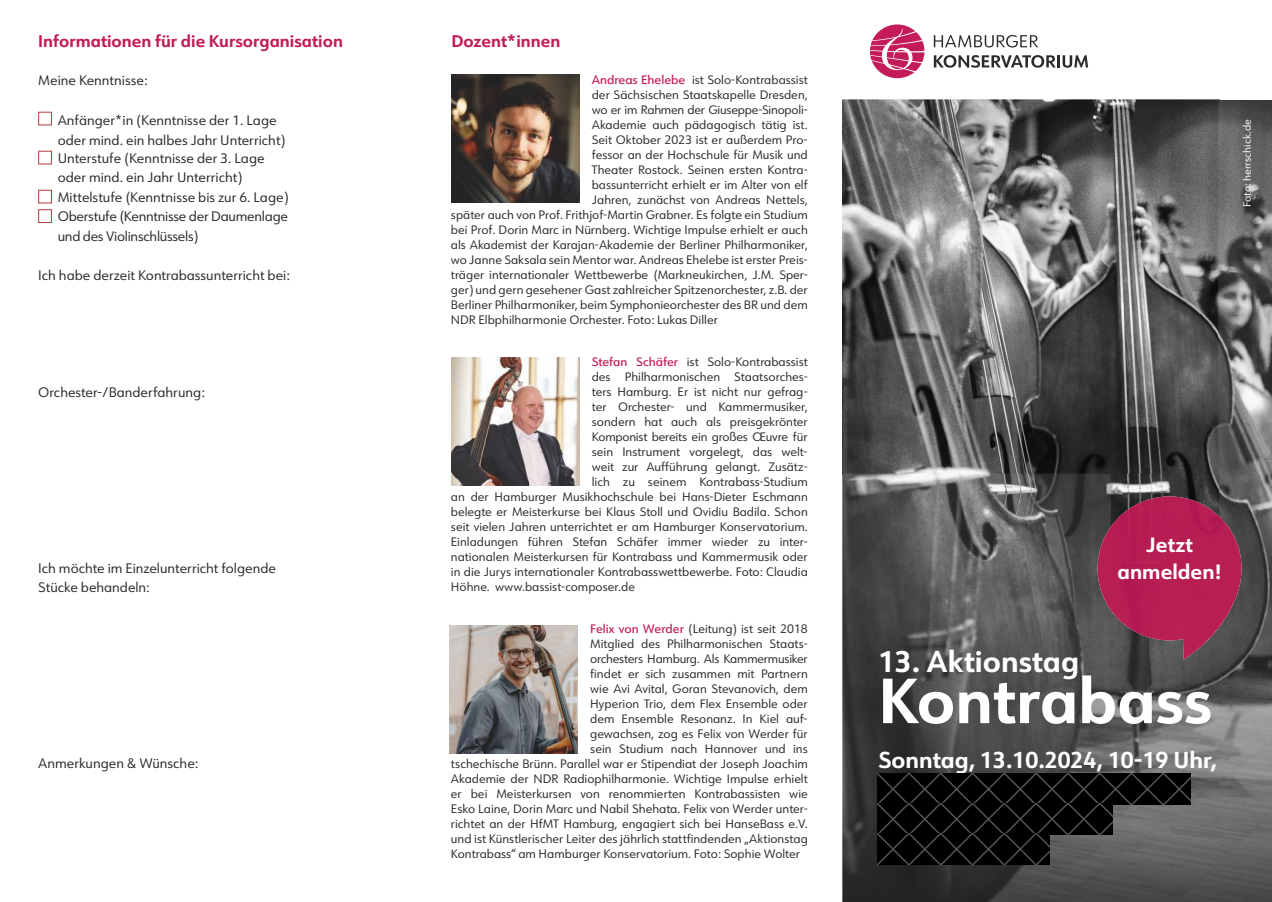
<style>
.page{position:relative;width:1272px;height:902px;background:#fff}
.page>*{position:absolute;margin:0;border:0;box-sizing:border-box;transform-origin:0 0}
.t1{font:700 62.25px "URW Form";color:#fff}
.t2{font:700 29.25px "URW Form";color:#fff}
.t3{font:700 22.5px "URW Form";color:#fff}
.t4{font:700 20.25px/27px "URW Form";color:#fff;text-align:center}
.t5{font:700 16.5px "URW Form";color:#c31c58}
.t6{font:13.5px/19.5px "URW Form";color:#2b2b2a}
.t7{font:12px "URW Form";color:#2b2b2a}
.t8{font:12px "URW Form";letter-spacing:-.02em;color:#2b2b2a}
.t9{font:10.5px "URW Form";color:#fff}
.s1{font-weight:500;color:#c31c58}
</style>
<div class="page">
<svg style="left:870px;top:24px;width:54px;height:54px"></svg>
<svg style="left:933px;top:35px;width:105px;height:12px"></svg>
<svg style="left:933px;top:55px;width:155px;height:13px"></svg>
<img style="left:451px;top:74px;width:128px;height:128px">
<img style="left:451px;top:357px;width:128px;height:128px">
<img style="left:450px;top:625px;width:127px;height:128px">
<div style="left:38px;top:112px;width:14px;height:13px;border:1px solid #b43d3c"></div>
<div style="left:38px;top:151px;width:14px;height:13px;border:1px solid #b43d3c"></div>
<div style="left:38px;top:190px;width:14px;height:13px;border:1px solid #b43d3c"></div>
<div style="left:38px;top:209px;width:14px;height:14px;border:1px solid #b43d3c"></div>
<img style="left:842px;top:100px;width:376px;height:373px">
<img style="left:1218px;top:100px;width:53px;height:801px">
<img style="left:842px;top:473px;width:268px;height:428px">
<img style="left:1110px;top:473px;width:108px;height:23px">
<img style="left:1110px;top:659px;width:108px;height:242px">
<img style="left:1097px;top:496px;width:144px;height:163px">
<svg style="left:877px;top:773px;width:313px;height:92px"></svg>
<h3 class="t5" style="left:38px;top:29px;width:306px">Informationen für die Kursorganisation</h3>
<p class="t6" style="left:38px;top:70px;width:111px">Meine Kenntnisse:</p>
<p class="t6" style="left:58px;top:110px;width:229px">Anfänger*in (Kenntnisse der 1. Lage oder mind. ein halbes Jahr Unterricht)</p>
<p class="t6" style="left:58px;top:148px;width:232px">Unterstufe (Kenntnisse der 3. Lage oder mind. ein Jahr Unterricht)<br>Mittelstufe (Kenntnisse bis zur 6. Lage)<br>Oberstufe (Kenntnisse der Daumenlage und des Violinschlüssels)</p>
<p class="t6" style="left:38px;top:265px;width:253px">Ich habe derzeit Kontrabassunterricht bei:</p>
<p class="t6" style="left:38px;top:382px;width:168px">Orchester-/Banderfahrung:</p>
<p class="t6" style="left:38px;top:557px;width:239px">Ich möchte im Einzelunterricht folgende<br>Stücke behandeln:</p>
<p class="t6" style="left:38px;top:752px;width:161px">Anmerkungen &amp; Wünsche:</p>
<h3 class="t5" style="left:451px;top:29px;width:110px">Dozent*innen</h3>
<p class="t7" style="left:591px;top:71px;width:217px"><span class="s1">Andreas Ehelebe</span> ist Solo-Kontrabassist</p>
<p class="t7" style="left:591px;top:86px;width:217px">der Sächsischen Staatskapelle Dresden,</p>
<p class="t8" style="left:591px;top:101px;width:217px">wo er im Rahmen der Giuseppe-Sinopoli-</p>
<p class="t7" style="left:591px;top:116px;width:217px">Akademie auch pädagogisch tätig ist.</p>
<p class="t7" style="left:591px;top:131px;width:217px">Seit Oktober 2023 ist er außerdem Pro-</p>
<p class="t7" style="left:591px;top:146px;width:217px">fessor an der Hochschule für Musik und</p>
<p class="t7" style="left:591px;top:161px;width:217px">Theater Rostock. Seinen ersten Kontra-</p>
<p class="t7" style="left:591px;top:176px;width:217px">bassunterricht erhielt er im Alter von elf</p>
<p class="t7" style="left:591px;top:191px;width:217px">Jahren, zunächst von Andreas Nettels,</p>
<p class="t7" style="left:451px;top:206px;width:358px">später auch von Prof. Frithjof-Martin Grabner. Es folgte ein Studium</p>
<p class="t7" style="left:451px;top:221px;width:358px">bei Prof. Dorin Marc in Nürnberg. Wichtige Impulse erhielt er auch</p>
<p class="t7" style="left:451px;top:236px;width:358px">als Akademist der Karajan-Akademie der Berliner Philharmoniker,</p>
<p class="t7" style="left:451px;top:251px;width:358px">wo Janne Saksala sein Mentor war. Andreas Ehelebe ist erster Preis-</p>
<p class="t7" style="left:451px;top:266px;width:358px">träger internationaler Wettbewerbe (Markneukirchen, J.M. Sper-</p>
<p class="t7" style="left:451px;top:281px;width:358px">ger) und gern gesehener Gast zahlreicher Spitzenorchester, z.B. der</p>
<p class="t7" style="left:451px;top:296px;width:358px">Berliner Philharmoniker, beim Symphonieorchester des BR und dem</p>
<p class="t7" style="left:451px;top:311px;width:268px">NDR Elbphilharmonie Orchester. Foto: Lukas Diller</p>
<p class="t7" style="left:591px;top:353px;width:217px"><span class="s1">Stefan Schäfer</span> ist Solo-Kontrabassist</p>
<p class="t7" style="left:591px;top:368px;width:217px">des Philharmonischen Staatsorches-</p>
<p class="t7" style="left:591px;top:383px;width:217px">ters Hamburg. Er ist nicht nur gefrag-</p>
<p class="t7" style="left:591px;top:398px;width:217px">ter Orchester- und Kammermusiker,</p>
<p class="t7" style="left:591px;top:413px;width:217px">sondern hat auch als preisgekrönter</p>
<p class="t8" style="left:591px;top:428px;width:217px">Komponist bereits ein großes Œuvre für</p>
<p class="t7" style="left:591px;top:443px;width:217px">sein Instrument vorgelegt, das welt-</p>
<p class="t7" style="left:591px;top:458px;width:217px">weit zur Au!ührung gelangt. Zusätz-</p>
<p class="t7" style="left:591px;top:473px;width:217px">lich zu seinem Kontrabass-Studium</p>
<p class="t7" style="left:451px;top:488px;width:358px">an der Hamburger Musikhochschule bei Hans-Dieter Eschmann</p>
<p class="t7" style="left:451px;top:503px;width:358px">belegte er Meisterkurse bei Klaus Stoll und Ovidiu Badila. Schon</p>
<p class="t7" style="left:451px;top:518px;width:358px">seit vielen Jahren unterrichtet er am Hamburger Konservatorium.</p>
<p class="t7" style="left:451px;top:533px;width:358px">Einladungen führen Stefan Schäfer immer wieder zu inter-</p>
<p class="t7" style="left:451px;top:548px;width:358px">nationalen Meisterkursen für Kontrabass und Kammermusik oder</p>
<p class="t7" style="left:451px;top:563px;width:358px">in die Jurys internationaler Kontrabasswettbewerbe. Foto: Claudia</p>
<p class="t7" style="left:451px;top:578px;width:186px">Höhne. www.bassist-composer.de</p>
<p class="t7" style="left:590px;top:620px;width:219px"><span class="s1">Felix von Werder</span> (Leitung) ist seit 2018</p>
<p class="t7" style="left:590px;top:635px;width:219px">Mitglied des Philharmonischen Staats-</p>
<p class="t8" style="left:590px;top:650px;width:219px">orchesters Hamburg. Als Kammermusiker</p>
<p class="t7" style="left:590px;top:665px;width:219px">findet er sich zusammen mit Partnern</p>
<p class="t7" style="left:590px;top:680px;width:219px">wie Avi Avital, Goran Stevanovich, dem</p>
<p class="t7" style="left:590px;top:695px;width:219px">Hyperion Trio, dem Flex Ensemble oder</p>
<p class="t7" style="left:590px;top:710px;width:219px">dem Ensemble Resonanz. In Kiel auf-</p>
<p class="t7" style="left:590px;top:725px;width:219px">gewachsen, zog es Felix von Werder für</p>
<p class="t7" style="left:590px;top:740px;width:219px">sein Studium nach Hannover und ins</p>
<p class="t7" style="left:451px;top:755px;width:358px">tschechische Brünn. Parallel war er Stipendiat der Joseph Joachim</p>
<p class="t7" style="left:451px;top:770px;width:358px">Akademie der NDR Radiophilharmonie. Wichtige Impulse erhielt</p>
<p class="t7" style="left:451px;top:785px;width:358px">er bei Meisterkursen von renommierten Kontrabassisten wie</p>
<p class="t7" style="left:451px;top:800px;width:358px">Esko Laine, Dorin Marc und Nabil Shehata. Felix von Werder unter-</p>
<p class="t7" style="left:451px;top:815px;width:358px">richtet an der HfMT Hamburg, engagiert sich bei HanseBass e.V.</p>
<p class="t7" style="left:451px;top:830px;width:358px">und ist Künstlerischer Leiter des jährlich stattfindenden „Aktionstag</p>
<p class="t7" style="left:451px;top:845px;width:350px">Kontrabass“ am Hamburger Konservatorium. Foto: Sophie Wolter</p>
<p class="t9" style="left:1239px;top:207px;width:90px;rotate:-90deg">Foto: herrschick.de</p>
<h3 class="t4" style="left:1117px;top:530px;width:105px">Jetzt anmelden!</h3>
<h2 class="t2" style="left:878px;top:641px;width:202px">13. Aktionstag</h2>
<h1 class="t1" style="left:878px;top:657px;width:335px">Kontrabass</h1>
<h3 class="t3" style="left:878px;top:744px;width:340px">Sonntag, 13.10.2024, 10-19 Uhr,</h3>
</div>
